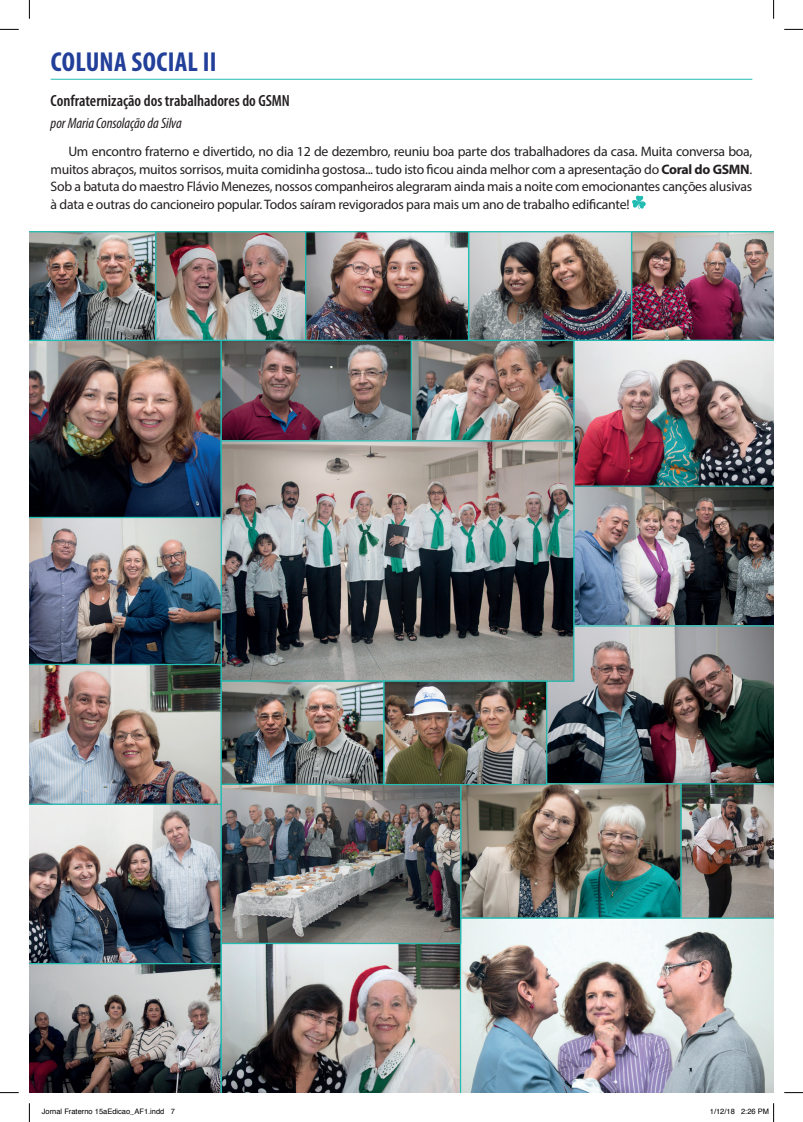
<style>
.page{position:relative;width:803px;height:1122px;background:#fff}
.page>*{position:absolute;margin:0;border:0;box-sizing:border-box;transform-origin:0 0}
.t1{font:700 condensed 27.5px "Myriad Pro";letter-spacing:.01em;color:#223f99}
.t2{font:600 condensed 16.25px "Myriad Pro";color:#231f20}
.t3{font:italic condensed 15px "Myriad Pro";letter-spacing:-.005em;color:#231f20}
.texto{font:13.75px/17.5px "Myriad Pro";letter-spacing:-.02em;color:#231f20;text-align:justify}
.t4{font:7.5px "Helvetica";color:#000}
.s1{font-weight:700}
</style>
<div class="page">
<hr style="left:51px;top:79px;width:701px;height:1px;background:#22bcb3">
<svg style="left:632px;top:196px;width:14px;height:13px"></svg>
<img style="left:547px;top:626px;width:226px;height:157px">
<img style="left:681px;top:783px;width:92px;height:134px">
<img style="left:461px;top:341px;width:111px;height:99px">
<img style="left:462px;top:785px;width:217px;height:132px">
<div style="left:460px;top:783px;width:221px;height:136px;border:1px solid #22bcb3"></div>
<img style="left:461px;top:442px;width:111px;height:238px">
<img style="left:461px;top:917px;width:312px;height:175px">
<img style="left:461px;top:682px;width:84px;height:101px">
<div style="left:383px;top:680px;width:164px;height:105px;border:1px solid #22bcb3"></div>
<img style="left:461px;top:233px;width:112px;height:106px">
<img style="left:29px;top:231px;width:432px;height:861px">
<img style="left:573px;top:231px;width:200px;height:395px">
<div style="left:468px;top:231px;width:164px;height:110px;border:1px solid #22bcb3"></div>
<div style="left:155px;top:231px;width:151px;height:110px;border:1px solid #22bcb3"></div>
<div style="left:305px;top:231px;width:164px;height:110px;border:1px solid #22bcb3"></div>
<svg style="left:0;top:29px;width:19px;height:1px"></svg>
<svg style="left:784px;top:29px;width:19px;height:1px"></svg>
<svg style="left:0;top:1092px;width:19px;height:1px"></svg>
<svg style="left:784px;top:1092px;width:19px;height:1px"></svg>
<svg style="left:29px;top:0;width:1px;height:19px"></svg>
<svg style="left:29px;top:1103px;width:1px;height:19px"></svg>
<svg style="left:773px;top:0;width:1px;height:19px"></svg>
<svg style="left:773px;top:1103px;width:1px;height:19px"></svg>
<p class="t1" style="left:51px;top:47px;width:167px">COLUNA SOCIAL II</p>
<p class="t2" style="left:51px;top:92px;width:241px">Confraternização dos trabalhadores do GSMN</p>
<p class="t3" style="left:51px;top:115px;width:133px">por Maria Consolação da Silva</p>
<p class="texto" style="left:51px;top:143px;width:703px;text-indent:18px">Um encontro fraterno e divertido, no dia 12 de dezembro, reuniu boa parte dos trabalhadores da casa. Muita conversa boa, muitos abraços, muitos sorrisos, muita comidinha gostosa... tudo isto ficou ainda melhor com a apresentação do <span class="s1">Coral do GSMN</span>.<br>Sob a batuta do maestro Flávio Menezes, nossos companheiros alegraram ainda mais a noite com emocionantes canções alusivas à data e outras do cancioneiro popular. Todos saíram revigorados para mais um ano de trabalho edificante!</p>
<p class="t4" style="left:42px;top:1106px;width:134px">Jornal Fraterno 15aEdicao_AF1.indd 7</p>
<p class="t4" style="left:710px;top:1106px;width:61px">1/12/18 2:26 PM</p>
</div>
